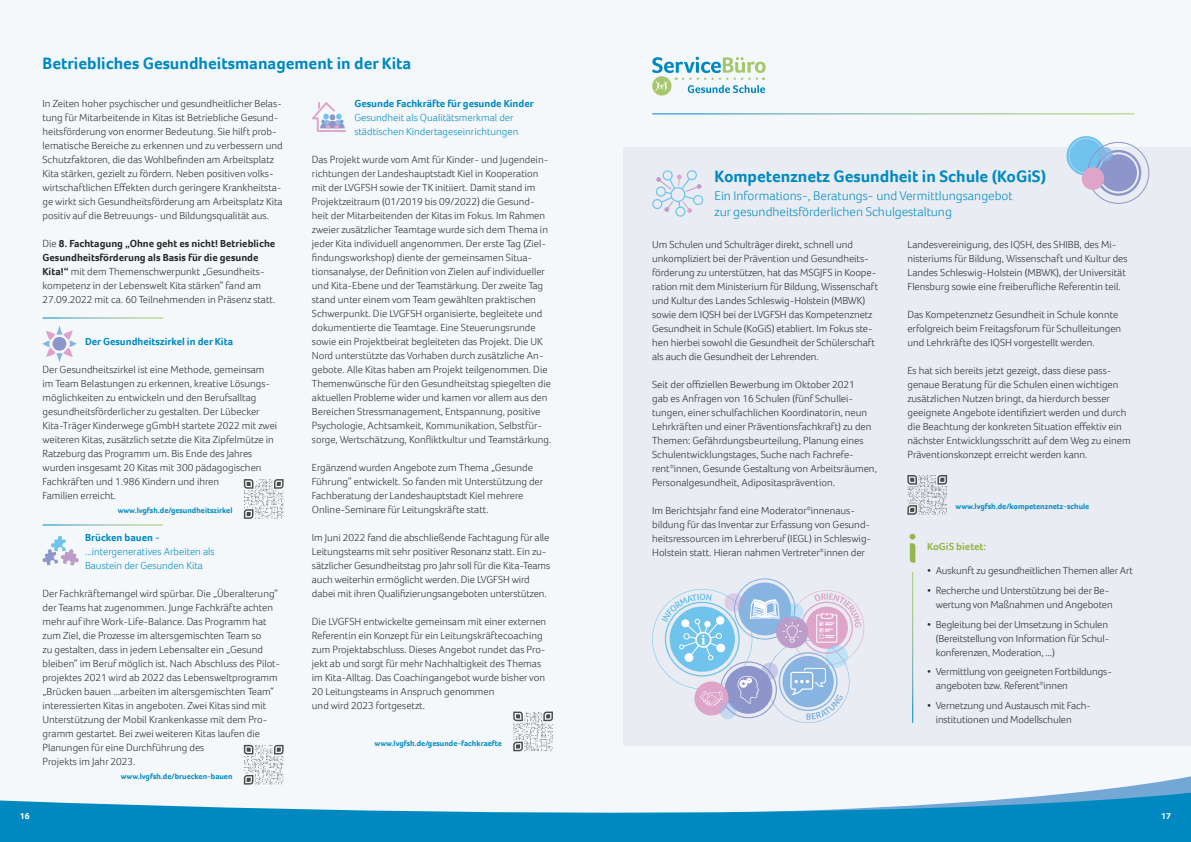
<style>
.page{position:relative;width:1191px;height:842px;background:#f5f8fb}
.page>*{position:absolute;margin:0;border:0;box-sizing:border-box;transform-origin:0 0}
.t1{font:700 40px "Foco";color:#95b649}
.t2{font:700 17px "Foco";color:#0089c1}
.t3{font:300 13px "Foco";color:#0089c1}
.t4{font:300 10.5px/14px "Foco";color:#282827}
.t5{font:300 10.5px "Foco";color:#0089c1}
.t6{font:700 10.5px "Foco";color:#0089c1}
.t7{font:700 10.5px "Foco";color:#95b649}
.t8{font:700 9px "Foco";color:#fff}
.t9{font:700 8px "Foco";color:#0089c1}
.s1{font-weight:700}
</style>
<div class="page">
<svg style="left:243px;top:774px;width:948px;height:17px"></svg>
<svg style="left:0;top:791px;width:1191px;height:51px;fill:#0089c1"></svg>
<hr style="left:43px;top:317px;width:120px;height:1px;background:#fff">
<svg style="left:43px;top:326px;width:34px;height:36px"></svg>
<svg style="left:43px;top:536px;width:36px;height:30px"></svg>
<svg style="left:244px;top:479px;width:39px;height:40px"></svg>
<svg style="left:244px;top:745px;width:39px;height:39px"></svg>
<svg style="left:312px;top:102px;width:34px;height:30px"></svg>
<hr style="left:43px;top:524px;width:120px;height:1px;background:#fff">
<svg style="left:513px;top:711px;width:40px;height:40px"></svg>
<svg style="left:652px;top:76px;width:19px;height:20px"></svg>
<svg style="left:652px;top:57px;width:113px;height:36px"></svg>
<hr style="left:652px;top:113px;width:482px;height:1px;background:#fff">
<div style="left:624px;top:147px;width:567px;height:599px;background:#e9edf3"></div>
<div style="left:1069px;top:139px;width:34px;height:34px;background:#70c3ec;border-radius:50%"></div>
<div style="left:1066px;top:136px;width:40px;height:40px;border:2px solid #70c3ec;border-radius:50%"></div>
<div style="left:1099px;top:154px;width:38px;height:37px;background:#8d95ca;border-radius:50%"></div>
<div style="left:1095px;top:150px;width:46px;height:46px;border:2px solid #8d95ca;border-radius:50%"></div>
<div style="left:1087px;top:142px;width:62px;height:62px;border:1px solid #8d95ca;border-radius:50%"></div>
<div style="left:1081px;top:167px;width:23px;height:23px;background:#dea4ca;border-radius:50%"></div>
<svg style="left:1098px;top:147px;width:14px;height:14px"></svg>
<svg style="left:907px;top:475px;width:40px;height:40px"></svg>
<svg style="left:652px;top:170px;width:51px;height:47px"></svg>
<svg style="left:652px;top:578px;width:212px;height:145px"></svg>
<hr style="left:912px;top:572px;width:1px;height:151px;background:#fff">
<p class="t2" style="left:43px;top:52px;width:370px">Betriebliches Gesundheitsmanagement in der Kita</p>
<p class="t4" style="left:43px;top:96px;width:242px">In Zeiten hoher psychischer und gesundheitlicher Belas&shy;tung für Mitarbeitende in Kitas ist Betriebliche Gesund&shy;heitsförderung von enormer Bedeutung. Sie hilft prob&shy;lematische Bereiche zu erkennen und zu verbessern und Schutzfaktoren, die das Wohlbefinden am Arbeitsplatz Kita stärken, gezielt zu fördern. Neben positiven volks&shy;wirtschaftlichen Effekten durch geringere Krankheitsta&shy;ge wirkt sich Gesundheitsförderung am Arbeitsplatz Kita positiv auf die Betreuungs- und Bildungsqualität aus.</p>
<p class="t4" style="left:43px;top:236px;width:234px">Die <span class="s1">8. Fachtagung „Ohne geht es nicht! Betriebliche Gesundheitsförderung als Basis für die gesunde Kita!“</span> mit dem Themenschwerpunkt „Gesundheits&shy;kompetenz in der Lebenswelt Kita stärken“ fand am 27.09.2022 mit ca. 60 Teilnehmenden in Präsenz statt.</p>
<p class="t6" style="left:85px;top:334px;width:149px">Der Gesundheitszirkel in der Kita</p>
<p class="t4" style="left:43px;top:362px;width:236px">Der Gesundheitszirkel ist eine Methode, gemeinsam im Team Belastungen zu erkennen, kreative Lösungs&shy;möglichkeiten zu entwickeln und den Berufsalltag gesundheitsförderlicher zu gestalten. Der Lübecker Kita-Träger Kinderwege gGmbH startete 2022 mit zwei weiteren Kitas, zusätzlich setzte die Kita Zipfelmütze in Ratzeburg das Programm um. Bis Ende des Jahres wurden insgesamt 20 Kitas mit 300 pädagogischen Fachkräften und 1.986 Kindern und ihren<br>Familien erreicht.</p>
<p class="t6" style="left:85px;top:530px;width:76px">Brücken bauen -</p>
<p class="t5" style="left:85px;top:544px;width:131px">...intergeneratives Arbeiten als</p>
<p class="t5" style="left:85px;top:558px;width:119px">Baustein der Gesunden Kita</p>
<p class="t4" style="left:43px;top:586px;width:239px">Der Fachkräftemangel wird spürbar. Die „Überalterung“ der Teams hat zugenommen. Junge Fachkräfte achten mehr auf ihre Work-Life-Balance. Das Programm hat zum Ziel, die Prozesse im altersgemischten Team so<br>zu gestalten, dass in jedem Lebensalter ein „Gesund bleiben“ im Beruf möglich ist. Nach Abschluss des Pilot&shy;projektes 2021 wird ab 2022 das Lebensweltprogramm „Brücken bauen ...arbeiten im altersgemischten Team“ interessierten Kitas in angeboten. Zwei Kitas sind mit Unterstützung der Mobil Krankenkasse mit dem Pro&shy;gramm gestartet. Bei zwei weiteren Kitas laufen die Planungen für eine Durchführung des<br>Projekts im Jahr 2023.</p>
<p class="t6" style="left:354px;top:96px;width:181px">Gesunde Fachkräfte für gesunde Kinder</p>
<p class="t5" style="left:354px;top:110px;width:161px">Gesundheit als Qualitätsmerkmal der</p>
<p class="t5" style="left:354px;top:124px;width:165px">städtischen Kindertageseinrichtungen</p>
<p class="t4" style="left:312px;top:152px;width:241px">Das Projekt wurde vom Amt für Kinder- und Jugendein&shy;richtungen der Landeshauptstadt Kiel in Kooperation mit der LVGFSH sowie der TK initiiert. Damit stand im Projektzeitraum (01/2019 bis 09/2022) die Gesund&shy;heit der Mitarbeitenden der Kitas im Fokus. Im Rahmen zweier zusätzlicher Teamtage wurde sich dem Thema in jeder Kita individuell angenommen. Der erste Tag (Ziel&shy;findungsworkshop) diente der gemeinsamen Situa&shy;tionsanalyse, der Definition von Zielen auf individueller und Kita-Ebene und der Teamstärkung. Der zweite Tag stand unter einem vom Team gewählten praktischen Schwerpunkt. Die LVGFSH organisierte, begleitete und dokumentierte die Teamtage. Eine Steuerungsrunde sowie ein Projektbeirat begleiteten das Projekt. Die UK Nord unterstützte das Vorhaben durch zusätzliche An&shy;gebote. Alle Kitas haben am Projekt teilgenommen. Die Themenwünsche für den Gesundheitstag spiegelten die aktuellen Probleme wider und kamen vor allem aus den Bereichen Stressmanagement, Entspannung, positive Psychologie, Achtsamkeit, Kommunikation, Selbstfür&shy;sorge, Wertschätzung, Konfliktkultur und Teamstärkung.</p>
<p class="t4" style="left:312px;top:460px;width:233px">Ergänzend wurden Angebote zum Thema „Gesunde Führung“ entwickelt. So fanden mit Unterstützung der Fachberatung der Landeshauptstadt Kiel mehrere Online-Seminare für Leitungskräfte statt.</p>
<p class="t4" style="left:312px;top:530px;width:240px">Im Juni 2022 fand die abschließende Fachtagung für alle Leitungsteams mit sehr positiver Resonanz statt. Ein zu&shy;sätzlicher Gesundheitstag pro Jahr soll für die Kita-Teams auch weiterhin ermöglicht werden. Die LVGFSH wird dabei mit ihren Qualifizierungsangeboten unterstützen.</p>
<p class="t4" style="left:312px;top:614px;width:236px">Die LVGFSH entwickelte gemeinsam mit einer externen Referentin ein Konzept für ein Leitungskräftecoaching zum Projektabschluss. Dieses Angebot rundet das Pro&shy;jekt ab und sorgt für mehr Nachhaltigkeit des Themas im Kita-Alltag. Das Coachingangebot wurde bisher von 20 Leitungsteams in Anspruch genommen<br>und wird 2023 fortgesetzt.</p>
<p class="t9" style="left:118px;top:505px;width:116px">www.lvgfsh.de/gesundheitszirkel</p>
<p class="t9" style="left:374px;top:738px;width:129px">www.lvgfsh.de/gesunde-fachkraefte</p>
<p class="t9" style="left:121px;top:771px;width:113px">www.lvgfsh.de/bruecken-bauen</p>
<p class="t2" style="left:714px;top:165px;width:333px">Kompetenznetz Gesundheit in Schule (KoGiS)</p>
<p class="t3" style="left:714px;top:187px;width:300px">Ein Informations-, Beratungs- und Vermittlungsangebot</p>
<p class="t3" style="left:714px;top:203px;width:239px">zur gesundheitsförderlichen Schulgestaltung</p>
<p class="t4" style="left:652px;top:238px;width:227px">Um Schulen und Schulträger direkt, schnell und unkompliziert bei der Prävention und Gesundheits&shy;förderung zu unterstützen, hat das MSGJFS in Koope&shy;ration mit dem Ministerium für Bildung, Wissenschaft und Kultur des Landes Schleswig-Holstein (MBWK) sowie dem IQSH bei der LVGFSH das Kompetenznetz Gesundheit in Schule (KoGiS) etabliert. Im Fokus ste&shy;hen hierbei sowohl die Gesundheit der Schülerschaft als auch die Gesundheit der Lehrenden.</p>
<p class="t4" style="left:652px;top:378px;width:226px">Seit der offiziellen Bewerbung im Oktober 2021<br>gab es Anfragen von 16 Schulen (fünf Schullei&shy;tungen, einer schulfachlichen Koordinatorin, neun Lehrkräften und einer Präventionsfachkraft) zu den Themen: Gefährdungsbeurteilung, Planung eines Schulentwicklungstages, Suche nach Fachrefe&shy;rent*innen, Gesunde Gestaltung von Arbeitsräumen, Personalgesundheit, Adipositasprävention.</p>
<p class="t4" style="left:652px;top:504px;width:220px">Im Berichtsjahr fand eine Moderator*innenaus&shy;bildung für das Inventar zur Erfassung von Gesund&shy;heitsressourcen im Lehrerberuf (IEGL) in Schleswig-Holstein statt. Hieran nahmen Vertreter*innen der</p>
<p class="t4" style="left:907px;top:238px;width:222px">Landesvereinigung, des IQSH, des SHIBB, des Mi&shy;nisteriums für Bildung, Wissenschaft und Kultur des Landes Schleswig-Holstein (MBWK), der Universität Flensburg sowie eine freiberufliche Referentin teil.</p>
<p class="t4" style="left:907px;top:308px;width:215px">Das Kompetenznetz Gesundheit in Schule konnte erfolgreich beim Freitagsforum für Schulleitungen und Lehrkräfte des IQSH vorgestellt werden.</p>
<p class="t4" style="left:907px;top:364px;width:225px">Es hat sich bereits jetzt gezeigt, dass diese pass&shy;genaue Beratung für die Schulen einen wichtigen zusätzlichen Nutzen bringt, da hierdurch besser geeignete Angebote identifiziert werden und durch die Beachtung der konkreten Situation effektiv ein nächster Entwicklungsschritt auf dem Weg zu einem Präventionskonzept erreicht werden kann.</p>
<p class="t9" style="left:955px;top:501px;width:135px">www.lvgfsh.de/kompetenznetz-schule</p>
<p class="t1" style="left:907px;top:522px;width:12px">i</p>
<p class="t7" style="left:927px;top:540px;width:60px">KoGiS bietet:</p>
<p class="t4" style="left:927px;top:564px;width:207px">• Auskunft zu gesundheitlichen Themen aller Art</p>
<p class="t4" style="left:935px;top:583px;width:178px;text-indent:-9px">• Recherche und Unterstützung bei der Be&shy;wertung von Maßnahmen und Angeboten</p>
<p class="t4" style="left:935px;top:617px;width:175px;text-indent:-9px">• Begleitung bei der Umsetzung in Schulen (Bereitstellung von Information für Schul&shy;konferenzen, Moderation, ...)</p>
<p class="t4" style="left:935px;top:665px;width:178px;text-indent:-9px">• Vermittlung von geeigneten Fortbildungs&shy;angeboten bzw. Referent*innen</p>
<p class="t4" style="left:935px;top:698px;width:157px;text-indent:-9px">• Vernetzung und Austausch mit Fach&shy;institutionen und Modellschulen</p>
<p class="t8" style="left:20px;top:810px;width:11px">16</p>
<p class="t8" style="left:1161px;top:810px;width:11px">17</p>
</div>
